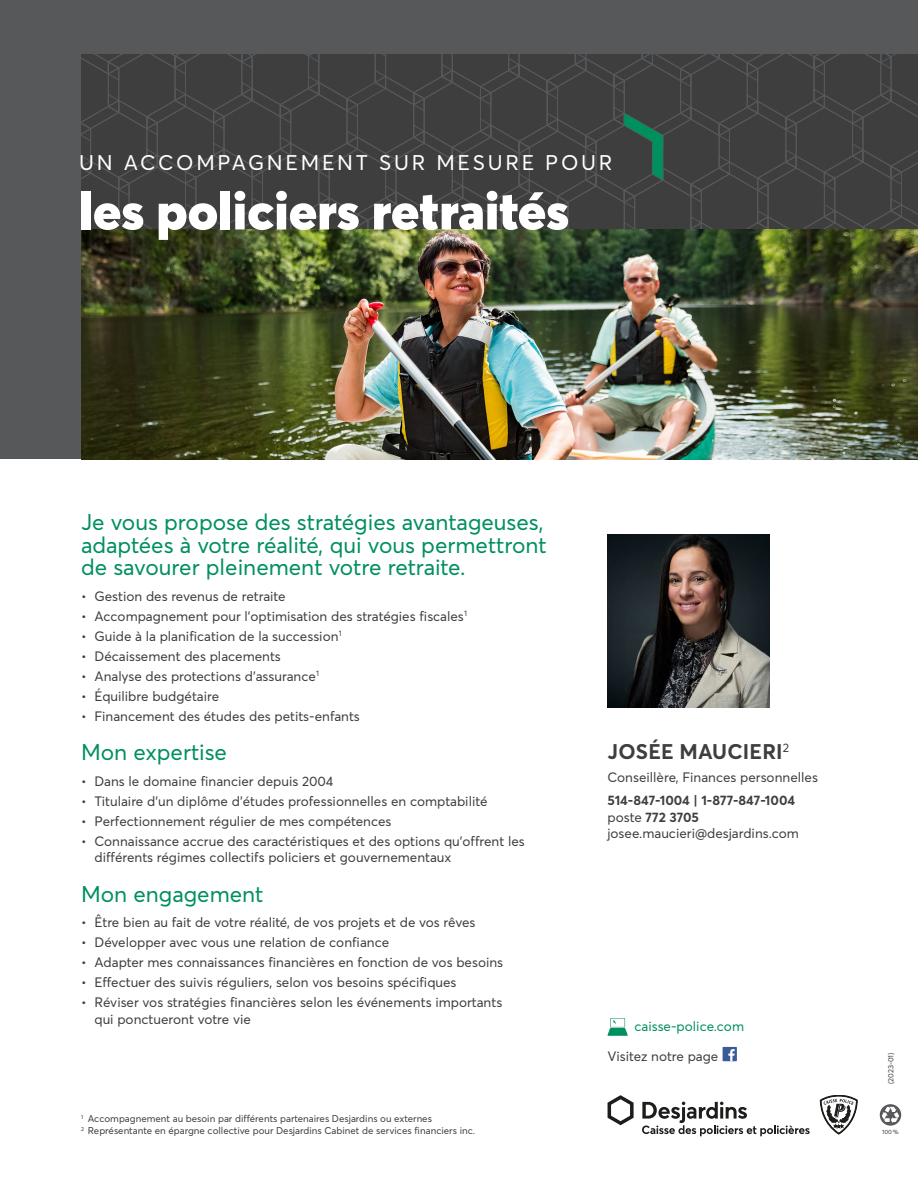
<style>
.page{position:relative;width:918px;height:1188px;background:#fff}
.page>*{position:absolute;margin:0;border:0;box-sizing:border-box;transform-origin:0 0}
.t1{font:900 52.5px "Averta";color:#fff}
.t2{font:22.5px/22.5px "Averta";color:#00905d}
.t3{font:21px "Averta";letter-spacing:.13em;color:#fff}
.t4{font:700 21px "Averta";letter-spacing:.01em;color:#3e3e3f}
.t5{font:13.5px/16.5px "Averta";color:#3e3e3f}
.t6{font:700 13.5px/16.5px "Averta";color:#3e3e3f}
.t7{font:13.5px "Averta";color:#00905d}
.Note{font:9.75px "Averta";color:#3e3e3f}
.t8{font:7.5px "Averta";color:#3e3e3f}
.t9{font:6px "Averta";color:#3e3e3f}
.s1{font-weight:400}
</style>
<div class="page">
<div style="left:0;top:0;width:918px;height:459px;background:#57585a"></div>
<div style="left:607px;top:534px;width:165px;height:205px;background:#231f20;opacity:.1"></div>
<svg style="left:81px;top:54px;width:837px;height:176px"></svg>
<img style="left:81px;top:230px;width:837px;height:229px">
<svg style="left:880px;top:1104px;width:21px;height:22px"></svg>
<svg style="left:608px;top:1018px;width:20px;height:18px"></svg>
<div style="left:723px;top:1047px;width:14px;height:14px;background:#3b5a9a"></div>
<svg style="left:728px;top:1049px;width:7px;height:12px"></svg>
<svg style="left:608px;top:1095px;width:26px;height:30px"></svg>
<svg style="left:642px;top:1102px;width:168px;height:34px"></svg>
<svg style="left:820px;top:1095px;width:38px;height:40px"></svg>
<h1 class="t3" style="left:79px;top:150px;width:535px">UN ACCOMPAGNEMENT SUR MESURE POUR</h1>
<h1 class="t1" style="left:78px;top:177px;width:492px">les policiers retraités</h1>
<h2 class="t2" style="left:81px;top:511px;width:467px">Je vous propose des stratégies avantageuses, adaptées à votre réalité, qui vous permettront de savourer pleinement votre retraite.</h2>
<p class="t5" style="left:81px;top:588px;width:206px">• Gestion des revenus de retraite</p>
<p class="t5" style="left:81px;top:608px;width:388px">• Accompagnement pour l’optimisation des stratégies fiscales <sup>1</sup></p>
<p class="t5" style="left:81px;top:628px;width:262px">• Guide à la planification de la succession <sup>1</sup></p>
<p class="t5" style="left:81px;top:648px;width:201px">• Décaissement des placements</p>
<p class="t5" style="left:81px;top:668px;width:240px">• Analyse des protections d’assurance <sup>1</sup></p>
<p class="t5" style="left:81px;top:688px;width:140px">• Équilibre budgétaire</p>
<p class="t5" style="left:81px;top:708px;width:280px">• Financement des études des petits-enfants</p>
<h2 class="t2" style="left:81px;top:741px;width:148px">Mon expertise</h2>
<p class="t5" style="left:81px;top:773px;width:254px">• Dans le domaine financier depuis 2004</p>
<p class="t5" style="left:81px;top:793px;width:408px">• Titulaire d’un diplôme d’études professionnelles en comptabilité</p>
<p class="t5" style="left:81px;top:813px;width:312px">• Perfectionnement régulier de mes compétences</p>
<p class="t5" style="left:94px;top:833px;width:432px;text-indent:-14px">• Connaissance accrue des caractéristiques et des options qu’offrent les différents régimes collectifs policiers et gouvernementaux</p>
<h2 class="t2" style="left:81px;top:882px;width:184px">Mon engagement</h2>
<p class="t5" style="left:81px;top:914px;width:396px">• Être bien au fait de votre réalité, de vos projets et de vos rêves</p>
<p class="t5" style="left:81px;top:934px;width:310px">• Développer avec vous une relation de confiance</p>
<p class="t5" style="left:81px;top:954px;width:424px">• Adapter mes connaissances financières en fonction de vos besoins</p>
<p class="t5" style="left:81px;top:974px;width:377px">• Effectuer des suivis réguliers, selon vos besoins spécifiques</p>
<p class="t5" style="left:94px;top:994px;width:409px;text-indent:-14px">• Réviser vos stratégies financières selon les événements importants qui ponctueront votre vie</p>
<p class="Note" style="left:81px;top:1112px;width:353px"><sup>1</sup> Accompagnement au besoin par différents partenaires Desjardins ou externes</p>
<p class="Note" style="left:81px;top:1124px;width:396px"><sup>2</sup> Représentante en épargne collective pour Desjardins Cabinet de services financiers inc.</p>
<p class="t4" style="left:608px;top:738px;width:183px">JOSÉE MAUCIERI<sup>2</sup></p>
<p class="t5" style="left:607px;top:769px;width:212px">Conseillère, Finances personnelles</p>
<p class="t6" style="left:607px;top:792px;width:193px">514-847-1004 | 1-877-847-1004 <span class="s1">poste</span> 772 3705 <span class="s1">josee.maucieri@desjardins.com</span></p>
<p class="t7" style="left:634px;top:1018px;width:111px">caisse-police.com</p>
<p class="t5" style="left:608px;top:1048px;width:112px">Visitez notre page</p>
<p class="t8" style="left:886px;top:1084px;width:33px;rotate:-90deg">(2023-01)</p>
<p class="t9" style="left:882px;top:1128px;width:18px">100 %</p>
</div>
